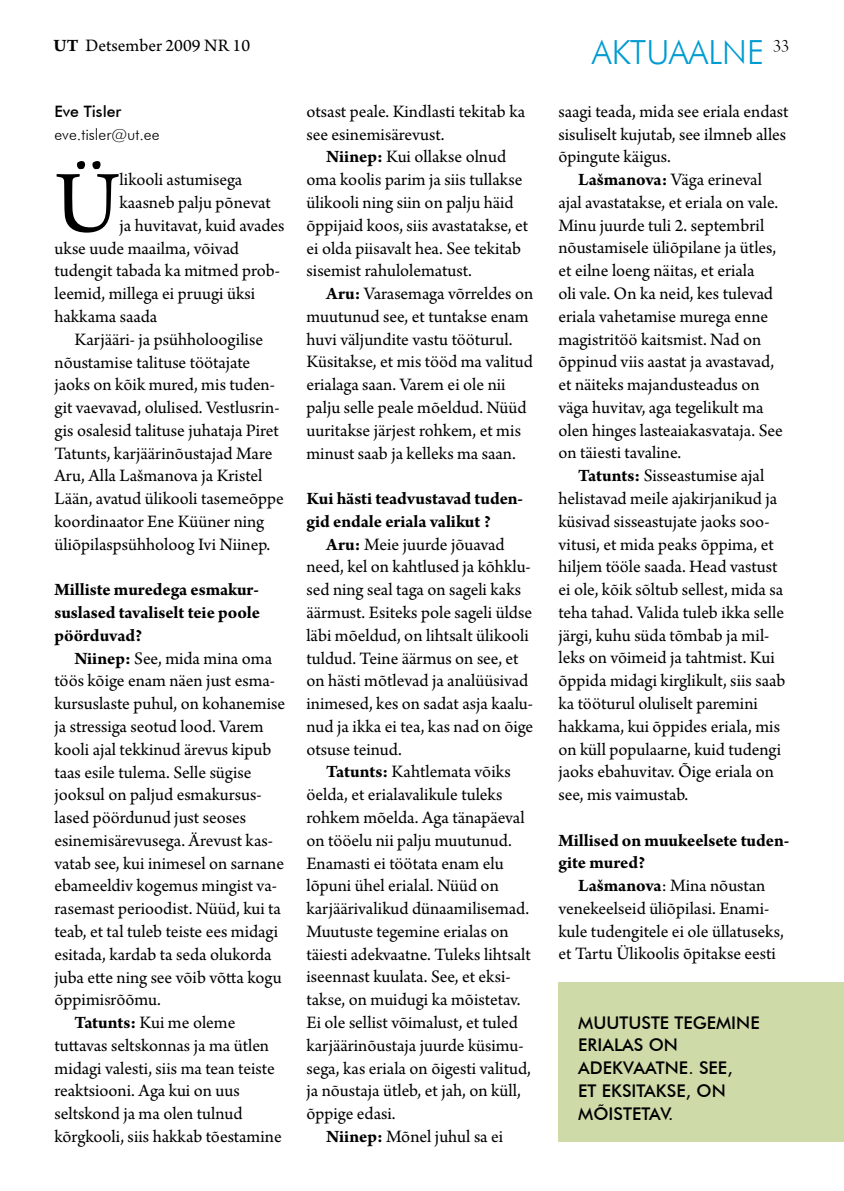
<style>
.page{position:relative;width:844px;height:1191px;background:#fff}
.page>*{position:absolute;margin:0;border:0;box-sizing:border-box;transform-origin:0 0}
.t1{font:92.05px "Arno Pro";color:#000}
.t2{font:300 33.25px "Futura BT";color:#009bd0}
.t3{font:18.38px/22.8px "Arno Pro";color:#000}
.t4{font:700 18.38px/22.8px "Arno Pro";letter-spacing:-.005em;color:#000}
.t5{font:18.38px "Arno Pro Light Display";color:#000}
.t6{font:500 17.5px/22.8px "Futura BT";color:#000}
.t7{font:300 15.75px "Futura BT";color:#000}
.t8{font:500 15.75px "Futura BT";color:#000}
.s1{font-weight:700}
</style>
<div class="page">
<div style="left:558px;top:982px;width:285px;height:160px;background:#cfdaa9"></div>
<p class="t3" style="left:53px;top:35px;width:198px"><span class="s1">UT</span> Detsember 2009 nr 10</p>
<p class="t5" style="left:772px;top:36px;width:18px">33</p>
<h2 class="t2" style="left:592px;top:32px;width:173px">aktuaalne</h2>
<p class="t8" style="left:54px;top:102px;width:68px">EVE TISLER</p>
<p class="t7" style="left:54px;top:125px;width:107px">eve.tisler@ut.ee</p>
<h1 class="t1" style="left:54px;top:151px;width:66px">Ü</h1>
<p class="t3" style="left:119px;top:169px;width:124px">likooli astumisega</p>
<p class="t3" style="left:119px;top:192px;width:153px">kaasneb palju põnevat</p>
<p class="t3" style="left:119px;top:215px;width:167px">ja huvitavat, kuid avades</p>
<p class="t3" style="left:54px;top:238px;width:186px">ukse uude maailma, võivad</p>
<p class="t3" style="left:54px;top:260px;width:227px">tudengit tabada ka mitmed prob-</p>
<p class="t3" style="left:54px;top:283px;width:202px">leemid, millega ei pruugi üksi</p>
<p class="t3" style="left:54px;top:306px;width:104px">hakkama saada</p>
<p class="t3" style="left:74px;top:329px;width:190px">Karjääri- ja psühholoogilise</p>
<p class="t3" style="left:54px;top:352px;width:197px">nõustamise talituse töötajate</p>
<p class="t3" style="left:54px;top:374px;width:222px">jaoks on kõik mured, mis tuden-</p>
<p class="t3" style="left:54px;top:397px;width:227px">git vaevavad, olulised. Vestlusrin-</p>
<p class="t3" style="left:54px;top:420px;width:226px">gis osalesid talituse juhataja Piret</p>
<p class="t3" style="left:54px;top:443px;width:219px">Tatunts, karjäärinõustajad Mare</p>
<p class="t3" style="left:54px;top:465px;width:209px">Aru, Alla Lašmanova ja Kristel</p>
<p class="t3" style="left:54px;top:488px;width:231px">Lään, avatud ülikooli tasemeõppe</p>
<p class="t3" style="left:54px;top:511px;width:211px">koordinaator Ene Küüner ning</p>
<p class="t3" style="left:54px;top:534px;width:217px">üliõpilaspsühholoog Ivi Niinep.</p>
<p class="t4" style="left:54px;top:579px;width:207px;text-align:justify">Milliste muredega esmakur&shy;suslased tavaliselt teie poole pöörduvad?</p>
<p class="t3" style="left:74px;top:648px;width:199px"><span class="s1">Niinep:</span> See, mida mina oma</p>
<p class="t3" style="left:54px;top:670px;width:222px">töös kõige enam näen just esma-</p>
<p class="t3" style="left:54px;top:693px;width:232px">kursuslaste puhul, on kohanemise</p>
<p class="t3" style="left:54px;top:716px;width:211px">ja stressiga seotud lood. Varem</p>
<p class="t3" style="left:54px;top:739px;width:218px">kooli ajal tekkinud ärevus kipub</p>
<p class="t3" style="left:54px;top:761px;width:198px">taas esile tulema. Selle sügise</p>
<p class="t3" style="left:54px;top:784px;width:209px">jooksul on paljud esmakursus-</p>
<p class="t3" style="left:54px;top:807px;width:193px">lased pöördunud just seoses</p>
<p class="t3" style="left:54px;top:830px;width:220px">esinemisärevusega. Ärevust kas-</p>
<p class="t3" style="left:54px;top:852px;width:231px">vatab see, kui inimesel on sarnane</p>
<p class="t3" style="left:54px;top:875px;width:224px">ebameeldiv kogemus mingist va-</p>
<p class="t3" style="left:54px;top:898px;width:228px">rasemast perioodist. Nüüd, kui ta</p>
<p class="t3" style="left:54px;top:921px;width:225px">teab, et tal tuleb teiste ees midagi</p>
<p class="t3" style="left:54px;top:943px;width:219px">esitada, kardab ta seda olukorda</p>
<p class="t3" style="left:54px;top:966px;width:229px">juba ette ning see võib võtta kogu</p>
<p class="t3" style="left:54px;top:989px;width:108px">õppimisrõõmu.</p>
<p class="t3" style="left:74px;top:1012px;width:163px"><span class="s1">Tatunts:</span> Kui me oleme</p>
<p class="t3" style="left:54px;top:1035px;width:216px">tuttavas seltskonnas ja ma ütlen</p>
<p class="t3" style="left:54px;top:1057px;width:222px">midagi valesti, siis ma tean teiste</p>
<p class="t3" style="left:54px;top:1080px;width:187px">reaktsiooni. Aga kui on uus</p>
<p class="t3" style="left:54px;top:1103px;width:190px">seltskond ja ma olen tulnud</p>
<p class="t3" style="left:54px;top:1126px;width:229px">kõrgkooli, siis hakkab tõestamine</p>
<p class="t3" style="left:306px;top:101px;width:220px">otsast peale. Kindlasti tekitab ka see esinemisärevust.</p>
<p class="t3" style="left:306px;top:147px;width:223px;text-indent:20px"><span class="s1">Niinep:</span> Kui ollakse olnud oma koolis parim ja siis tullakse ülikooli ning siin on palju häid õppijaid koos, siis avastatakse, et ei olda piisavalt hea. See tekitab sisemist rahulolematust.</p>
<p class="t3" style="left:306px;top:283px;width:228px;text-indent:20px"><span class="s1">Aru:</span> Varasemaga võrreldes on muutunud see, et tuntakse enam huvi väljundite vastu tööturul.<br>Küsitakse, et mis tööd ma valitud erialaga saan. Varem ei ole nii palju selle peale mõeldud. Nüüd uuritakse järjest rohkem, et mis minust saab ja kelleks ma saan.</p>
<p class="t4" style="left:306px;top:488px;width:218px">Kui hästi teadvustavad tuden&shy;gid endale eriala valikut ?</p>
<p class="t3" style="left:306px;top:534px;width:228px;text-indent:20px"><span class="s1">Aru:</span> Meie juurde jõuavad need, kel on kahtlused ja kõhklu&shy;sed ning seal taga on sageli kaks äärmust. Esiteks pole sageli üldse läbi mõeldud, on lihtsalt ülikooli tuldud. Teine äärmus on see, et on hästi mõtlevad ja analüüsivad inimesed, kes on sadat asja kaalu&shy;nud ja ikka ei tea, kas nad on õige otsuse teinud.</p>
<p class="t3" style="left:326px;top:761px;width:186px"><span class="s1">Tatunts:</span> Kahtlemata võiks</p>
<p class="t3" style="left:306px;top:784px;width:197px">öelda, et erialavalikule tuleks</p>
<p class="t3" style="left:306px;top:807px;width:220px">rohkem mõelda. Aga tänapäeval</p>
<p class="t3" style="left:306px;top:830px;width:207px">on tööelu nii palju muutunud.</p>
<p class="t3" style="left:306px;top:852px;width:199px">Enamasti ei töötata enam elu</p>
<p class="t3" style="left:306px;top:875px;width:194px">lõpuni ühel erialal. Nüüd on</p>
<p class="t3" style="left:306px;top:898px;width:224px">karjäärivalikud dünaamilisemad.</p>
<p class="t3" style="left:306px;top:921px;width:204px">Muutuste tegemine erialas on</p>
<p class="t3" style="left:306px;top:943px;width:226px">täiesti adekvaatne. Tuleks lihtsalt</p>
<p class="t3" style="left:306px;top:966px;width:206px">iseennast kuulata. See, et eksi-</p>
<p class="t3" style="left:306px;top:989px;width:215px">takse, on muidugi ka mõistetav.</p>
<p class="t3" style="left:306px;top:1012px;width:213px">Ei ole sellist võimalust, et tuled</p>
<p class="t3" style="left:306px;top:1034px;width:219px">karjäärinõustaja juurde küsimu-</p>
<p class="t3" style="left:306px;top:1057px;width:226px">sega, kas eriala on õigesti valitud,</p>
<p class="t3" style="left:306px;top:1080px;width:216px">ja nõustaja ütleb, et jah, on küll,</p>
<p class="t3" style="left:306px;top:1103px;width:91px">õppige edasi.</p>
<p class="t3" style="left:326px;top:1125px;width:178px"><span class="s1">Niinep:</span> Mõnel juhul sa ei</p>
<p class="t3" style="left:558px;top:101px;width:231px">saagi teada, mida see eriala endast sisuliselt kujutab, see ilmneb alles õpingute käigus.</p>
<p class="t3" style="left:558px;top:169px;width:226px;text-indent:20px"><span class="s1">Lašmanova:</span> Väga erineval ajal avastatakse, et eriala on vale.<br>Minu juurde tuli 2. septembril nõustamisele üliõpilane ja ütles, et eilne loeng näitas, et eriala<br>oli vale. On ka neid, kes tulevad eriala vahetamise murega enne magistritöö kaitsmist. Nad on õppinud viis aastat ja avastavad, et näiteks majandusteadus on väga huvitav, aga tegelikult ma olen hinges lasteaiakasvataja. See on täiesti tavaline.</p>
<p class="t3" style="left:558px;top:465px;width:228px;text-indent:20px"><span class="s1">Tatunts:</span> Sisseastumise ajal helistavad meile ajakirjanikud ja küsivad sisseastujate jaoks soo&shy;vitusi, et mida peaks õppima, et hiljem tööle saada. Head vastust ei ole, kõik sõltub sellest, mida sa teha tahad. Valida tuleb ikka selle järgi, kuhu süda tõmbab ja mil&shy;leks on võimeid ja tahtmist. Kui õppida midagi kirglikult, siis saab ka tööturul oluliselt paremini hakkama, kui õppides eriala, mis on küll populaarne, kuid tudengi jaoks ebahuvitav. Õige eriala on see, mis vaimustab.</p>
<p class="t4" style="left:558px;top:829px;width:232px">Millised on muukeelsete tuden&shy;gite mured?</p>
<p class="t3" style="left:558px;top:875px;width:227px;text-indent:20px"><span class="s1">Lašmanova</span>: Mina nõustan venekeelseid üliõpilasi. Enami&shy;kule tudengitele ei ole üllatuseks, et Tartu Ülikoolis õpitakse eesti</p>
<p class="t6" style="left:578px;top:1010px;width:183px">MUUTUSTE TEGEMINE<br>ERIALAS ON<br>ADEKVAATNE. SEE,<br>ET EKSITAKSE, ON<br>MÕISTETAV.</p>
</div>
